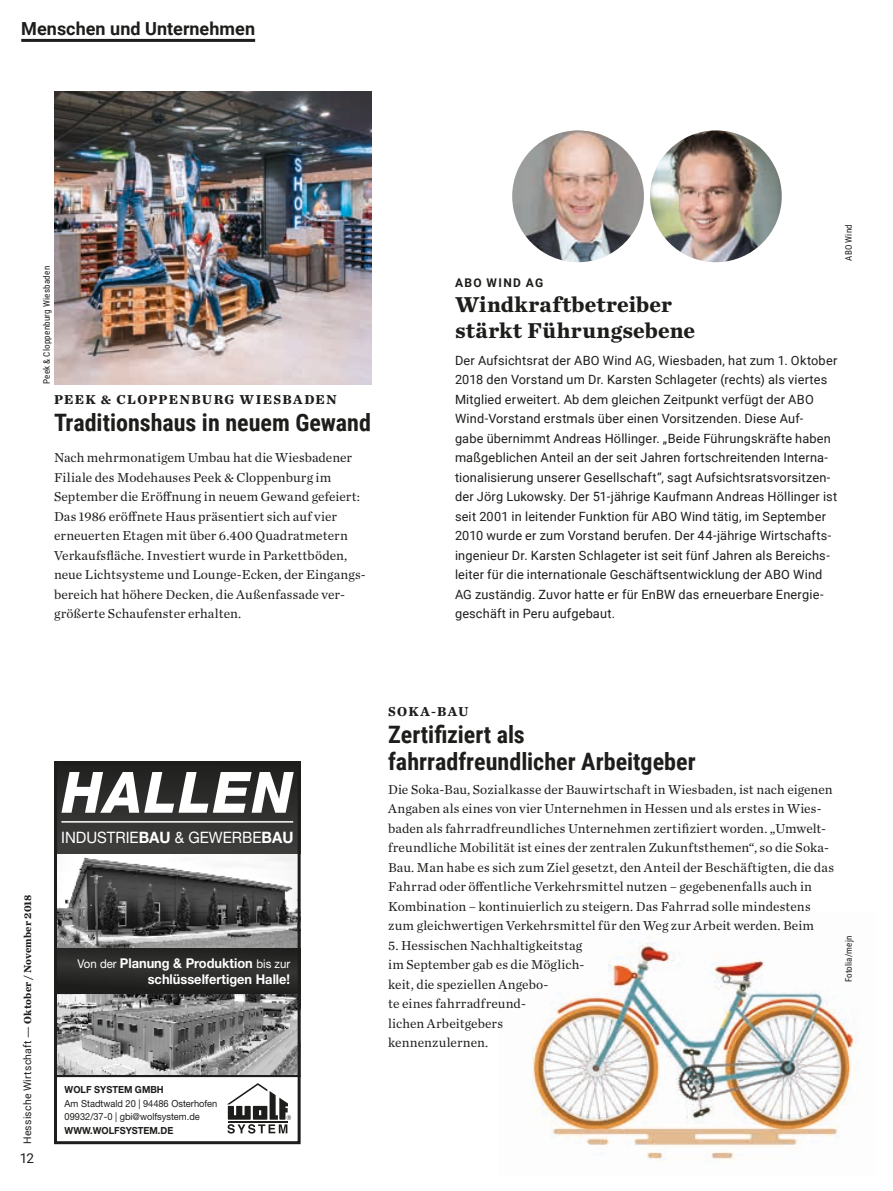
<style>
.page{position:relative;width:893px;height:1191px;background:#fff}
.page>*{position:absolute;margin:0;border:0;box-sizing:border-box;transform-origin:0 0}
.t1{font:italic 800 57px "Helvetica Neue LT Pro";letter-spacing:.04em;color:#fff;scale:.95 1}
.t2{font:700 24px/27px "Roboto Condensed";color:#1d1d1b}
.t3{font:700 22.5px/25.5px "Chronicle Text G1";letter-spacing:.01em;color:#1d1d1b}
.t4{font:700 18px "Roboto";letter-spacing:.005em;color:#1d1d1b}
.t5{font:15.75px "Helvetica Neue LT Pro";color:#fff;scale:.95 1}
.t6{font:13.5px/19.5px "Chronicle Text G1";letter-spacing:.005em;color:#1d1d1b}
.t7{font:700 13.5px/15.8px "Helvetica Neue LT Pro";color:#fff;text-align:right;scale:.95 1}
.t8{font:700 13.5px "Chronicle Text G1";letter-spacing:.095em;color:#1d1d1b}
.t9{font:13.5px "Roboto";color:#1d1d1b}
.t10{font:12.75px/19.5px "Roboto";letter-spacing:.015em;color:#1d1d1b}
.t11{font:700 12px "Roboto";letter-spacing:.115em;color:#1d1d1b}
.t12{font:700 10.5px "Chronicle Text G1";letter-spacing:.01em;color:#1d1d1b;scale:1.4 1}
.t13{font:9.75px/13.5px "Helvetica Neue LT Pro";color:#1d1d1b;scale:.95 1}
.t14{font:700 9.75px "Helvetica Neue LT Pro";color:#1d1d1b;scale:.95 1}
.t15{font:9px "Roboto Condensed";letter-spacing:.025em;color:#1d1d1b}
.s1{font-family:"Roboto";font-weight:400}
.s2{font-weight:700}
.s3{font-weight:400;font-size:12px}
</style>
<div class="page">
<img style="left:58px;top:765px;width:239px;height:309px">
<svg style="left:58px;top:947px;width:239px;height:48px;background:#2c2c2b"></svg>
<svg style="left:227px;top:1083px;width:64px;height:50px"></svg>
<hr style="left:228px;top:1121px;width:60px;height:1px;background:#1d1d1b">
<hr style="left:61px;top:821px;width:232px;height:1px;background:#fff">
<hr style="left:54px;top:1074px;width:247px;height:3px;background:#1d1d1b">
<div style="left:54px;top:761px;width:247px;height:383px;border:3px solid #1d1d1b"></div>
<hr style="left:21px;top:39px;width:234px;height:3px;background:#1d1d1b">
<img style="left:650px;top:130px;width:132px;height:132px;border-radius:66px">
<img style="left:512px;top:130px;width:132px;height:132px;border-radius:66px">
<img style="left:532px;top:932px;width:324px;height:231px">
<img style="left:54px;top:91px;width:317px;height:293px">
<h3 class="t4" style="left:21px;top:16px;width:235px">Menschen und Unternehmen</h3>
<p class="t15" style="left:40px;top:384px;width:119px;rotate:-90deg">Peek &amp; Cloppenburg Wiesbaden</p>
<p class="t8" style="left:54px;top:388px;width:284px">PEEK &amp; CLOPPENBURG WIESBADEN</p>
<h2 class="t2" style="left:54px;top:407px;width:319px">Traditionshaus in neuem Gewand</h2>
<p class="t6" style="left:54px;top:447px;width:313px">Nach mehrmonatigem Umbau hat die Wiesbadener Filiale des Modehauses Peek &amp; Cloppenburg im September die Eröffnung in neuem Gewand gefeiert:<br>Das 1986 eröffnete Haus präsentiert sich auf vier erneuerten Etagen mit über 6.400 Quadratmetern Verkaufsfläche. Investiert wurde in Parkettböden, neue Lichtsysteme und Lounge-Ecken, der Eingangs&shy;bereich hat höhere Decken, die Außenfassade ver&shy;größerte Schaufenster erhalten.</p>
<p class="t15" style="left:842px;top:261px;width:38px;rotate:-90deg">ABO Wind</p>
<p class="t11" style="left:455px;top:274px;width:90px">ABO WIND AG</p>
<h3 class="t3" style="left:455px;top:290px;width:242px">Windkraftbetreiber stärkt Führungsebene</h3>
<p class="t10" style="left:455px;top:350px;width:384px">Der Aufsichtsrat der ABO Wind AG, Wiesbaden, hat zum 1. Oktober 2018 den Vorstand um Dr. Karsten Schlageter (rechts) als viertes Mitglied erweitert. Ab dem gleichen Zeitpunkt verfügt der ABO Wind-Vorstand erstmals über einen Vorsitzenden. Diese Auf-<br>gabe übernimmt Andreas Höllinger. „Beide Führungskräfte haben maßgeblichen Anteil an der seit Jahren fortschreitenden Interna&shy;tionalisierung unserer Gesellschaft“, sagt Aufsichtsratsvorsitzen&shy;der Jörg Lukowsky. Der 51-jährige Kaufmann Andreas Höllinger ist seit 2001 in leitender Funktion für ABO Wind tätig, im September 2010 wurde er zum Vorstand berufen. Der 44-jährige Wirtschafts&shy;ingenieur Dr. Karsten Schlageter ist seit fünf Jahren als Bereichs&shy;leiter für die internationale Geschäftsentwicklung der ABO Wind AG zuständig. Zuvor hatte er für EnBW das erneuerbare Energie&shy;geschäft in Peru aufgebaut.</p>
<p class="t12" style="left:19px;top:1144px;width:180px;rotate:-90deg"><span class="s1">Hessische Wirtschaft</span> — Oktober / November 2018</p>
<p class="t9" style="left:20px;top:1148px;width:16px">12</p>
<h1 class="t1" style="left:62px;top:758px;width:244px">HALLEN</h1>
<p class="t5" style="left:61px;top:827px;width:246px">INDUSTRIE<span class="s2">BAU</span> &amp; GEWERBE<span class="s2">BAU</span></p>
<p class="t7" style="left:78px;top:954px;width:225px"><span class="s3">Von der</span> Planung &amp; Produktion <span class="s3">bis zur </span>schlüsselfertigen Halle!</p>
<p class="t14" style="left:65px;top:1083px;width:106px">WOLF SYSTEM GMBH</p>
<p class="t13" style="left:65px;top:1096px;width:162px">Am Stadtwald 20 | 94486 Osterhofen<br>09932/37-0 | gbi@wolfsystem.de</p>
<p class="t14" style="left:65px;top:1124px;width:116px">WWW.WOLFSYSTEM.DE</p>
<p class="t8" style="left:388px;top:700px;width:82px">SOKA-BAU</p>
<h2 class="t2" style="left:388px;top:719px;width:309px">Zertifiziert als fahrradfreundlicher Arbeitgeber</h2>
<p class="t6" style="left:388px;top:778px;width:447px">Die Soka-Bau, Sozialkasse der Bauwirtschaft in Wiesbaden, ist nach eigenen Angaben als eines von vier Unternehmen in Hessen und als erstes in Wies&shy;baden als fahrradfreundliches Unternehmen zertifiziert worden. „Umwelt&shy;freundliche Mobilität ist eines der zentralen Zukunftsthemen“, so die Soka-Bau. Man habe es sich zum Ziel gesetzt, den Anteil der Beschäftigten, die das Fahrrad oder öffentliche Verkehrsmittel nutzen – gegebenenfalls auch in Kombination – kontinuierlich zu steigern. Das Fahrrad solle mindestens zum gleichwertigen Verkehrsmittel für den Weg zur Arbeit werden. Beim</p>
<p class="t6" style="left:388px;top:934px;width:198px">5. Hessischen Nachhaltigkeitstag im September gab es die Möglich&shy;keit, die speziellen Angebo-<br>te eines fahrradfreund-<br>lichen Arbeitgebers kennenzulernen.</p>
<p class="t15" style="left:842px;top:982px;width:48px;rotate:-90deg">Fotolia/mejn</p>
</div>
